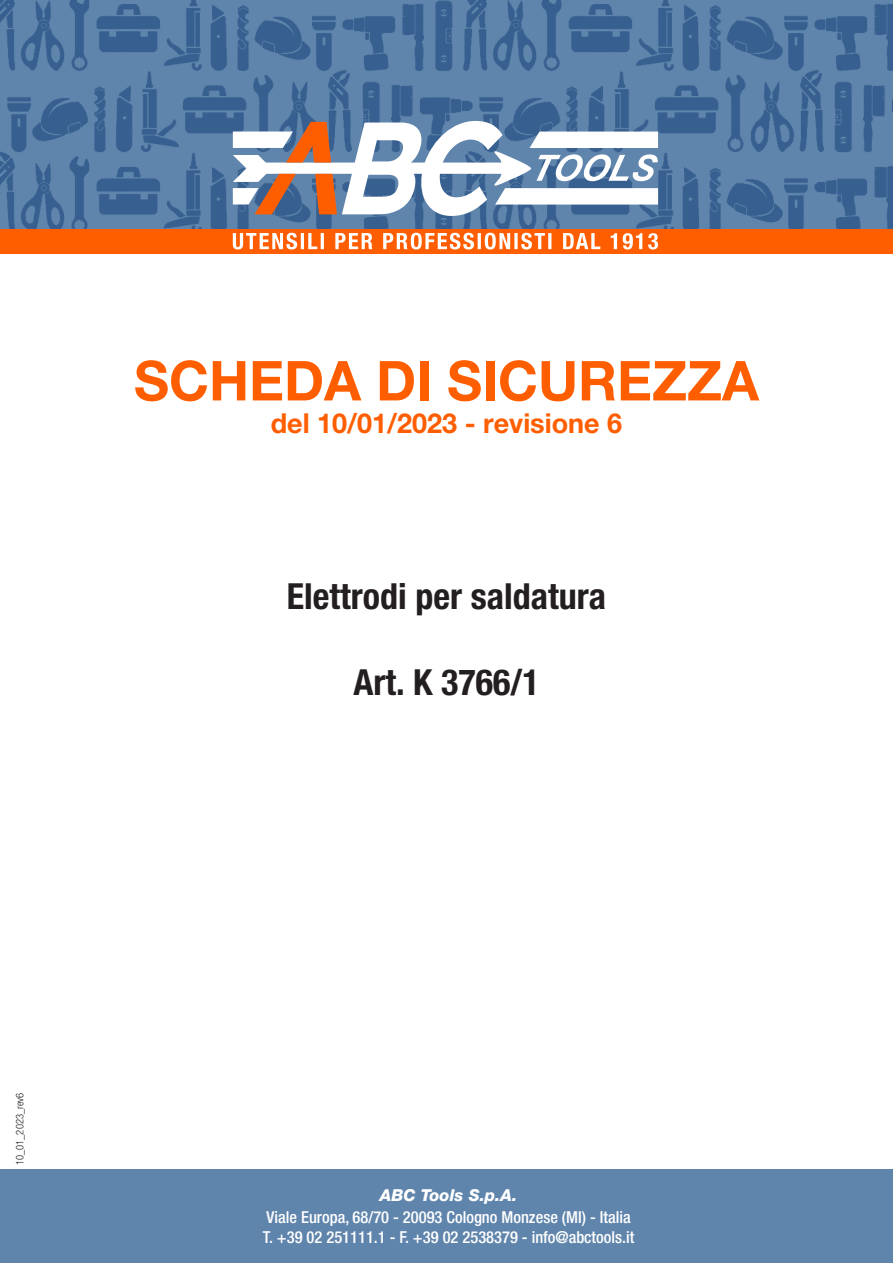
<style>
.page{position:relative;width:893px;height:1263px;background:#fff}
.page>*{position:absolute;margin:0;border:0;box-sizing:border-box;transform-origin:0 0}
.t1{font:700 55.05px "Helvetica Amos";color:#ff5e00}
.t2{font:700 36px "Helvetica Amos Cond";color:#231f20}
.t3{font:700 27.6px "Helvetica Amos";color:#ff5e00}
.t4{font:500 condensed 16.5px/19.8px "Helvetica Neue LT Std";color:#fff}
.t5{font:italic 800 16.5px "Helvetica Neue LT Std";color:#fff}
.t6{font:300 10.5px "Helvetica Amos Cond";color:#231f20}
</style>
<div class="page">
<img style="left:0;top:0;width:893px;height:229px">
<div style="left:0;top:1169px;width:893px;height:94px;background:#6085ac"></div>
<svg style="left:233px;top:121px;width:425px;height:95px"></svg>
<div style="left:0;top:229px;width:893px;height:24px;background:#ff5e00"></div>
<svg style="left:233px;top:233px;width:425px;height:16px"></svg>
<p class="t1" style="left:134px;top:349px;width:626px">SCHEDA DI SICUREZZA</p>
<p class="t3" style="left:271px;top:407px;width:353px">del 10/01/2023 - revisione 6</p>
<p class="t2" style="left:287px;top:576px;width:320px">Elettrodi per saldatura</p>
<p class="t2" style="left:353px;top:662px;width:188px">Art. K 3766/1</p>
<p class="t6" style="left:14px;top:1165px;width:74px;rotate:-90deg">10_01_2023_rev6</p>
<p class="t5" style="left:380px;top:1185px;width:139px">ABC Tools S.p.A.</p>
<p class="t4" style="left:263px;top:1207px;width:373px">Viale Europa, 68/70 - 20093 Cologno Monzese (MI) - Italia<br>T. +39 02 251111.1 - F. +39 02 2538379 - info@abctools.it</p>
</div>
